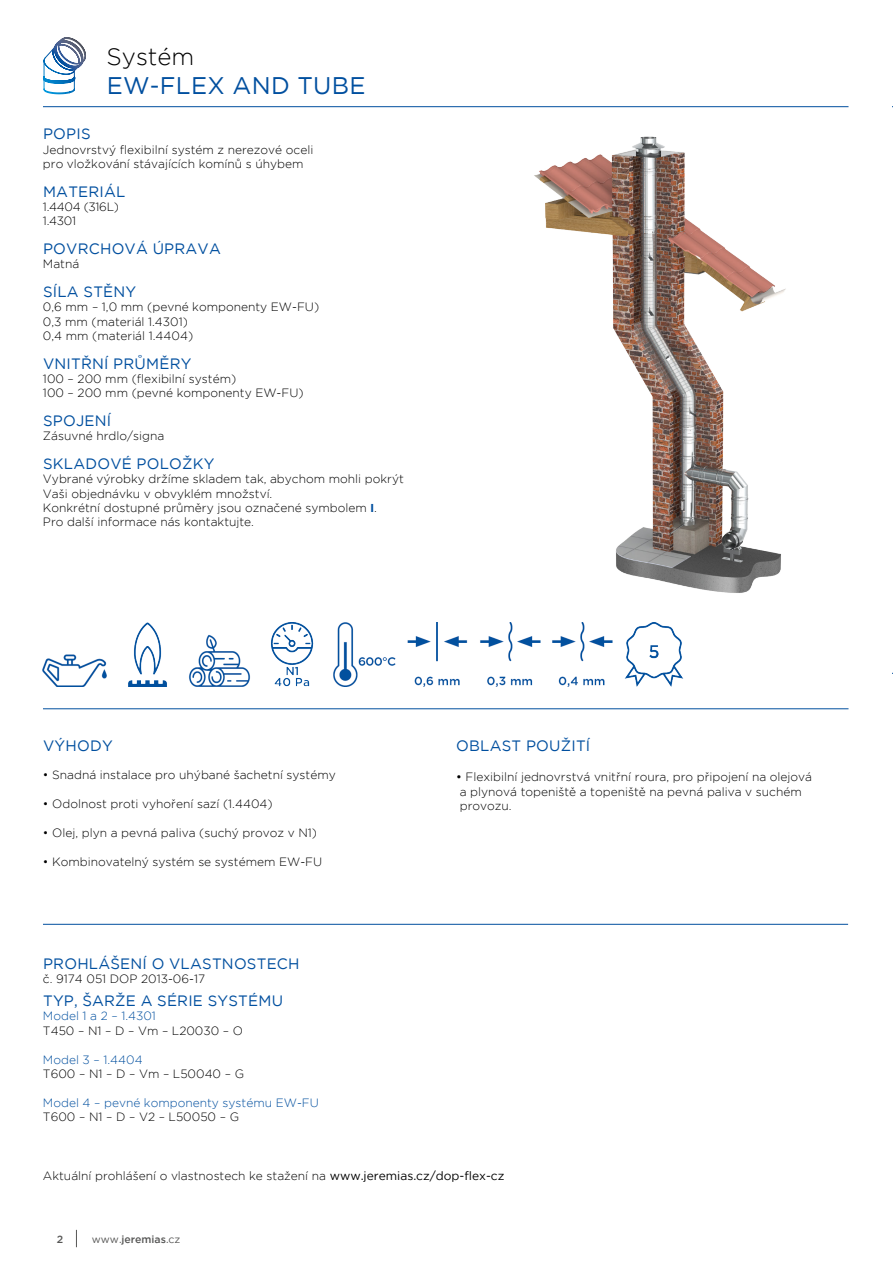
<style>
.page{position:relative;width:893px;height:1263px;background:#fff}
.page>*{position:absolute;margin:0;border:0;box-sizing:border-box;transform-origin:0 0}
.t1{font:24px "Gotham";letter-spacing:.015em;color:#004f9f}
.t2{font:300 24px "Gotham";color:#000}
.t3{font:15px "Gotham";letter-spacing:.015em;color:#004f9f}
.t4{font:300 12px/14.4px "Gotham";color:#000}
.t5{font:300 12px "Gotham";color:#004f9f}
.t6{font:300 12px/14.4px "Gotham";letter-spacing:-.025em;color:#000}
.t7{font:500 10.5px "Gotham";color:#575756}
.s1{font-family:"Verdana";font-weight:700;font-size:10.5px;color:#004f9f}
.s2{font-weight:400}
</style>
<div class="page">
<hr style="left:43px;top:106px;width:850px;height:1px;background:#004f9f">
<hr style="left:43px;top:673px;width:850px;height:1px;background:#004f9f">
<svg style="left:76px;top:1230px;width:1px;height:17px"></svg>
<svg style="left:43px;top:37px;width:43px;height:58px"></svg>
<hr style="left:43px;top:708px;width:805px;height:1px;background:#004f9f">
<hr style="left:43px;top:924px;width:805px;height:1px;background:#004f9f">
<img style="left:333px;top:623px;width:63px;height:64px">
<img style="left:480px;top:623px;width:61px;height:64px">
<img style="left:43px;top:654px;width:64px;height:33px">
<img style="left:552px;top:623px;width:61px;height:64px">
<img style="left:407px;top:623px;width:61px;height:64px">
<img style="left:189px;top:634px;width:61px;height:53px">
<img style="left:128px;top:623px;width:39px;height:64px">
<img style="left:271px;top:623px;width:43px;height:64px">
<img style="left:624px;top:623px;width:60px;height:64px">
<img style="left:534px;top:136px;width:252px;height:457px">
<h1 class="t2" style="left:107px;top:42px;width:89px">Systém</h1>
<h1 class="t1" style="left:107px;top:70px;width:260px">EW-FLEX AND TUBE</h1>
<p class="t3" style="left:43px;top:124px;width:49px">POPIS</p>
<p class="t4" style="left:43px;top:142px;width:272px">Jednovrstvý flexibilní systém z nerezové oceli pro vložkování stávajících komínů s úhybem</p>
<p class="t3" style="left:43px;top:182px;width:84px">MATERIÁL</p>
<p class="t6" style="left:43px;top:199px;width:77px">1.4404 (316L)<br>1.4301</p>
<p class="t3" style="left:43px;top:239px;width:179px">POVRCHOVÁ ÚPRAVA</p>
<p class="t4" style="left:43px;top:257px;width:38px">Matná</p>
<p class="t3" style="left:43px;top:282px;width:95px">SÍLA STĚNY</p>
<p class="t4" style="left:43px;top:299px;width:278px">0,6 mm – 1,0 mm (pevné komponenty EW-FU)<br>0,3 mm (materiál 1.4301)<br>0,4 mm (materiál 1.4404)</p>
<p class="t3" style="left:43px;top:354px;width:150px">VNITŘNÍ PRŮMĚRY</p>
<p class="t4" style="left:43px;top:371px;width:262px">100 – 200 mm (flexibilní systém)<br>100 – 200 mm (pevné komponenty EW-FU)</p>
<p class="t3" style="left:43px;top:411px;width:70px">SPOJENÍ</p>
<p class="t4" style="left:43px;top:428px;width:123px">Zásuvné hrdlo/signa</p>
<p class="t3" style="left:43px;top:454px;width:173px">SKLADOVÉ POLOŽKY</p>
<p class="t4" style="left:43px;top:471px;width:362px">Vybrané výrobky držíme skladem tak, abychom mohli pokrýt Vaši objednávku v obvyklém množství.<br>Konkrétní dostupné průměry jsou označené symbolem <span class="s1">l</span>.<br>Pro další informace nás kontaktujte.</p>
<p class="t3" style="left:43px;top:736px;width:71px">VÝHODY</p>
<p class="t4" style="left:43px;top:767px;width:294px">• Snadná instalace pro uhýbané šachetní systémy</p>
<p class="t4" style="left:43px;top:796px;width:231px">• Odolnost proti vyhoření sazí (1.4404)</p>
<p class="t4" style="left:43px;top:825px;width:276px">• Olej, plyn a pevná paliva (suchý provoz v N1)</p>
<p class="t4" style="left:43px;top:854px;width:281px">• Kombinovatelný systém se systémem EW-FU</p>
<p class="t3" style="left:43px;top:954px;width:258px">PROHLÁŠENÍ O VLASTNOSTECH</p>
<p class="t4" style="left:43px;top:972px;width:164px">č. 9174 051 DOP 2013-06-17</p>
<p class="t3" style="left:43px;top:991px;width:241px">TYP, ŠARŽE A SÉRIE SYSTÉMU</p>
<p class="t5" style="left:43px;top:1008px;width:114px">Model 1 a 2 – 1.4301</p>
<p class="t4" style="left:43px;top:1023px;width:202px">T450 – N1 – D – Vm – L20030 – O</p>
<p class="t5" style="left:43px;top:1052px;width:101px">Model 3 – 1.4404</p>
<p class="t4" style="left:43px;top:1066px;width:203px">T600 – N1 – D – Vm – L50040 – G</p>
<p class="t5" style="left:43px;top:1095px;width:277px">Model 4 – pevné komponenty systému EW-FU</p>
<p class="t4" style="left:43px;top:1109px;width:198px">T600 – N1 – D – V2 – L50050 – G</p>
<p class="t3" style="left:456px;top:736px;width:136px">OBLAST POUŽITÍ</p>
<p class="t4" style="left:456px;top:769px;width:357px"><span class="s2">•</span> Flexibilní jednovrstvá vnitřní roura, pro připojení na olejová a plynová topeniště a topeniště na pevná paliva v suchém provozu.</p>
<p class="t4" style="left:43px;top:1168px;width:463px">Aktuální prohlášení o vlastnostech ke stažení na <span class="s2">www.jeremias.cz/dop-flex-cz</span></p>
<p class="t7" style="left:57px;top:1232px;width:8px">2</p>
<p class="t7" style="left:92px;top:1232px;width:90px"><span class="s2">www.</span>jeremias<span class="s2">.cz</span></p>
</div>
